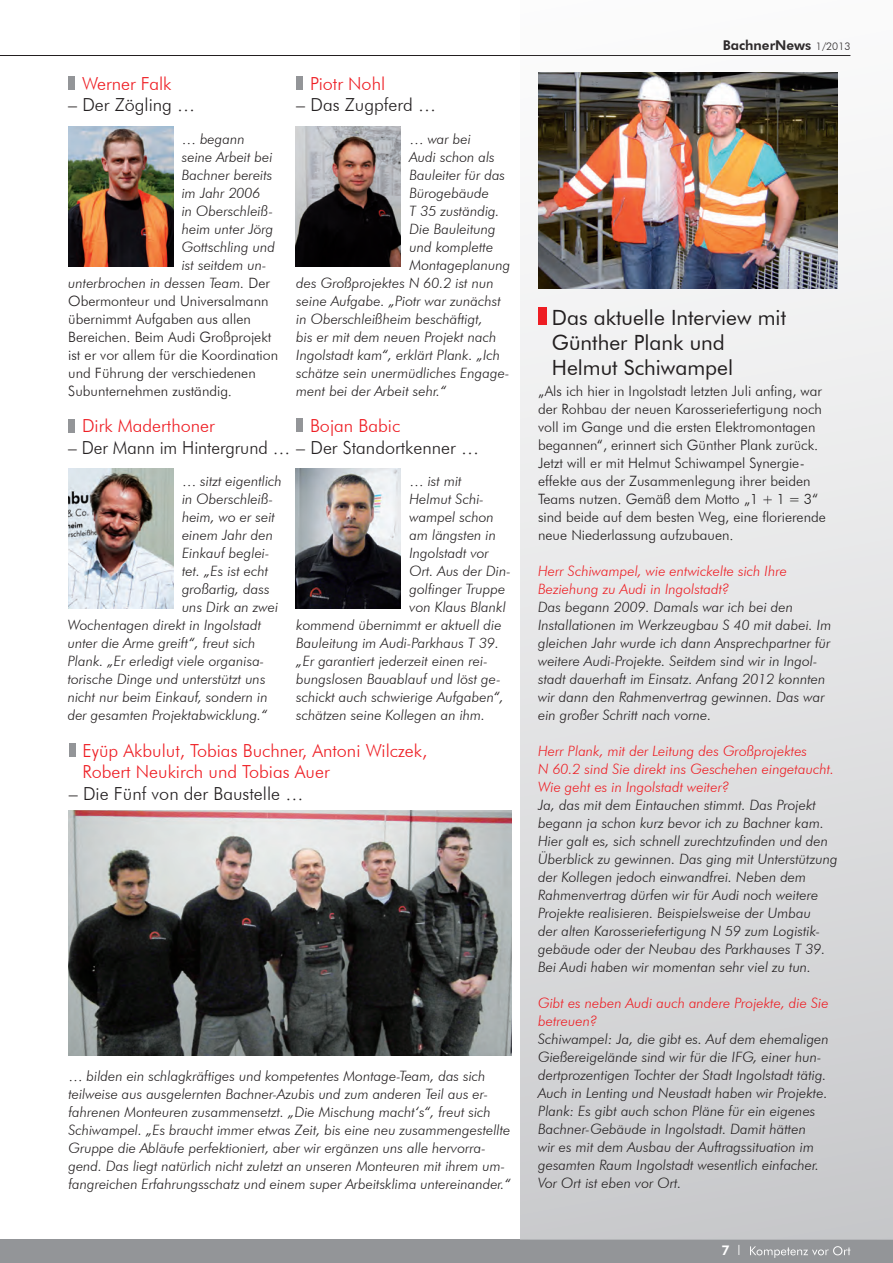
<style>
.page{position:relative;width:893px;height:1263px;background:#fff}
.page>*{position:absolute;margin:0;border:0;box-sizing:border-box;transform-origin:0 0}
.t1{font:21px/25.2px "Futura BT";color:#231f20}
.t2{font:300 18px/21.6px "Futura BT";color:#ee1d23}
.t3{font:300 18px "Futura BT";color:#231f20}
.t4{font:italic 300 14.25px/18px "Futura BT";color:#231f20}
.t5{font:300 14.25px/18px "Futura BT";color:#231f20}
.t6{font:italic 300 14.25px/18px "Futura BT";color:#ee1d23}
.t7{font:800 13.5px "Futura BT";color:#231f20}
.t8{font:800 13.5px "Futura BT";color:#fff}
.s1{font-style:normal}
.s2{font-weight:300;font-size:10.5px}
.s3{font-weight:300}
</style>
<div class="page">
<hr style="left:0;top:55px;width:850px;height:1px;background:#231f20">
<div style="left:0;top:1239px;width:893px;height:24px;background:#939598"></div>
<svg style="left:750px;top:1246px;width:100px;height:12px"></svg>
<div style="left:69px;top:743px;width:6px;height:14px;background:#939598"></div>
<img style="left:68px;top:810px;width:443px;height:246px">
<div style="left:68px;top:76px;width:7px;height:14px;background:#939598"></div>
<img style="left:68px;top:126px;width:105px;height:140px">
<div style="left:68px;top:419px;width:7px;height:13px;background:#939598"></div>
<img style="left:68px;top:468px;width:105px;height:141px">
<div style="left:296px;top:76px;width:7px;height:14px;background:#939598"></div>
<img style="left:296px;top:126px;width:105px;height:140px">
<div style="left:296px;top:419px;width:7px;height:13px;background:#939598"></div>
<img style="left:296px;top:468px;width:105px;height:141px">
<div style="left:520px;top:0;width:373px;height:1239px;background:linear-gradient(to bottom,#fefefe,#cbcbce)"></div>
<div style="left:538px;top:307px;width:9px;height:17px;background:#ee1d23"></div>
<img style="left:538px;top:72px;width:300px;height:216px">
<p class="t2" style="left:82px;top:72px;width:91px">Werner Falk</p>
<p class="t3" style="left:68px;top:94px;width:128px">– Der Zögling …</p>
<p class="t4" style="left:182px;top:130px;width:65px"><span class="s1">…</span> begann</p>
<p class="t4" style="left:182px;top:148px;width:92px">seine Arbeit bei</p>
<p class="t4" style="left:182px;top:166px;width:92px">Bachner bereits</p>
<p class="t4" style="left:182px;top:184px;width:80px">im Jahr 2006</p>
<p class="t4" style="left:182px;top:202px;width:93px">in Oberschleiß-</p>
<p class="t4" style="left:182px;top:220px;width:93px">heim unter Jörg</p>
<p class="t4" style="left:182px;top:238px;width:95px">Gottschling und</p>
<p class="t4" style="left:182px;top:256px;width:86px">ist seitdem un-</p>
<p class="t4" style="left:68px;top:274px;width:203px">unterbrochen in dessen Team. <span class="s1">Der</span></p>
<p class="t5" style="left:68px;top:292px;width:202px">Obermonteur und Universalmann</p>
<p class="t5" style="left:68px;top:310px;width:184px">übernimmt Aufgaben aus allen</p>
<p class="t5" style="left:68px;top:328px;width:205px">Bereichen. Beim Audi Großprojekt</p>
<p class="t5" style="left:68px;top:346px;width:211px">ist er vor allem für die Koordination</p>
<p class="t5" style="left:68px;top:364px;width:189px">und Führung der verschiedenen</p>
<p class="t5" style="left:68px;top:382px;width:165px">Subunternehmen zuständig.</p>
<p class="t2" style="left:310px;top:72px;width:77px">Piotr Nohl</p>
<p class="t3" style="left:296px;top:94px;width:141px">– Das Zugpferd …</p>
<p class="t4" style="left:409px;top:130px;width:63px"><span class="s1">…</span> war bei</p>
<p class="t4" style="left:409px;top:148px;width:87px">Audi schon als</p>
<p class="t4" style="left:409px;top:166px;width:97px">Bauleiter für das</p>
<p class="t4" style="left:409px;top:184px;width:81px">Bürogebäude</p>
<p class="t4" style="left:409px;top:202px;width:92px">T 35 zuständig.</p>
<p class="t4" style="left:409px;top:220px;width:88px">Die Bauleitung</p>
<p class="t4" style="left:409px;top:238px;width:85px">und komplette</p>
<p class="t4" style="left:409px;top:256px;width:103px">Montageplanung</p>
<p class="t4" style="left:296px;top:274px;width:199px">des Großprojektes N 60.2 ist nun</p>
<p class="t4" style="left:296px;top:292px;width:206px">seine Aufgabe. „Piotr war zunächst</p>
<p class="t4" style="left:296px;top:310px;width:188px">in Oberschleißheim beschäftigt,</p>
<p class="t4" style="left:296px;top:328px;width:202px">bis er mit dem neuen Projekt nach</p>
<p class="t4" style="left:296px;top:346px;width:205px">Ingolstadt kam“, erklärt Plank. „Ich</p>
<p class="t4" style="left:296px;top:364px;width:215px">schätze sein unermüdliches Engage-</p>
<p class="t4" style="left:296px;top:382px;width:152px">ment bei der Arbeit sehr.“</p>
<p class="t2" style="left:310px;top:415px;width:92px">Bojan Babic</p>
<p class="t2" style="left:82px;top:415px;width:134px">Dirk Maderthoner</p>
<p class="t3" style="left:68px;top:436px;width:412px">– Der Mann im Hintergrund … – Der Standortkenner …</p>
<p class="t4" style="left:182px;top:472px;width:101px"><span class="s1">…</span> sitzt eigentlich</p>
<p class="t4" style="left:182px;top:490px;width:93px">in Oberschleiß-</p>
<p class="t4" style="left:182px;top:508px;width:95px">heim, wo er seit</p>
<p class="t4" style="left:182px;top:526px;width:93px">einem Jahr den</p>
<p class="t4" style="left:182px;top:544px;width:89px">Einkauf beglei-</p>
<p class="t4" style="left:182px;top:562px;width:88px">tet. „Es ist echt</p>
<p class="t4" style="left:182px;top:580px;width:89px">großartig, dass</p>
<p class="t4" style="left:182px;top:598px;width:98px">uns Dirk an zwei</p>
<p class="t4" style="left:68px;top:616px;width:195px">Wochentagen direkt in Ingolstadt</p>
<p class="t4" style="left:68px;top:634px;width:189px">unter die Arme greift“, freut sich</p>
<p class="t4" style="left:68px;top:652px;width:198px">Plank. „Er erledigt viele organisa-</p>
<p class="t4" style="left:68px;top:670px;width:199px">torische Dinge und unterstützt uns</p>
<p class="t4" style="left:68px;top:688px;width:202px">nicht nur beim Einkauf, sondern in</p>
<p class="t4" style="left:68px;top:706px;width:201px">der gesamten Projektabwicklung.“</p>
<p class="t4" style="left:409px;top:472px;width:54px"><span class="s1">…</span> ist mit</p>
<p class="t4" style="left:409px;top:490px;width:76px">Helmut Schi-</p>
<p class="t4" style="left:409px;top:508px;width:86px">wampel schon</p>
<p class="t4" style="left:409px;top:526px;width:88px">am längsten in</p>
<p class="t4" style="left:409px;top:544px;width:81px">Ingolstadt vor</p>
<p class="t4" style="left:409px;top:562px;width:103px">Ort. Aus der Din-</p>
<p class="t4" style="left:409px;top:580px;width:97px">golfinger Truppe</p>
<p class="t4" style="left:409px;top:598px;width:98px">von Klaus Blankl</p>
<p class="t4" style="left:296px;top:616px;width:207px">kommend übernimmt er aktuell die</p>
<p class="t4" style="left:296px;top:634px;width:204px">Bauleitung im Audi-Parkhaus T 39.</p>
<p class="t4" style="left:296px;top:652px;width:193px">„Er garantiert jederzeit einen rei-</p>
<p class="t4" style="left:296px;top:670px;width:206px">bungslosen Bauablauf und löst ge-</p>
<p class="t4" style="left:296px;top:688px;width:209px">schickt auch schwierige Aufgaben“,</p>
<p class="t4" style="left:296px;top:706px;width:190px">schätzen seine Kollegen an ihm.</p>
<p class="t2" style="left:83px;top:739px;width:346px">Eyüp Akbulut, Tobias Buchner, Antoni Wilczek,<br>Robert Neukirch und Tobias Auer</p>
<p class="t3" style="left:69px;top:782px;width:236px">– Die Fünf von der Baustelle …</p>
<p class="t4" style="left:68px;top:1067px;width:444px"><span class="s1">…</span> bilden ein schlagkräftiges und kompetentes Montage-Team, das sich teilweise aus ausgelernten Bachner-Azubis und zum anderen Teil aus er&shy;fahrenen Monteuren zusammensetzt. „Die Mischung macht‘s“, freut sich Schiwampel. „Es braucht immer etwas Zeit, bis eine neu zusammengestellte Gruppe die Abläufe perfektioniert, aber wir ergänzen uns alle hervorra&shy;gend. Das liegt natürlich nicht zuletzt an unseren Monteuren mit ihrem um&shy;fangreichen Erfahrungsschatz und einem super Arbeitsklima untereinander.“</p>
<p class="t7" style="left:723px;top:37px;width:129px">BachnerNews <span class="s2">1/2013</span></p>
<p class="t1" style="left:552px;top:304px;width:236px">Das aktuelle Interview mit<br>Günther Plank und<br>Helmut Schiwampel</p>
<p class="t5" style="left:538px;top:382px;width:289px">„Als ich hier in Ingolstadt letzten Juli anfing, war der Rohbau der neuen Karosseriefertigung noch voll im Gange und die ersten Elektromontagen begannen“, erinnert sich Günther Plank zurück.<br>Jetzt will er mit Helmut Schiwampel Synergie&shy;effekte aus der Zusammenlegung ihrer beiden Teams nutzen. Gemäß dem Motto „1 + 1 = 3“ sind beide auf dem besten Weg, eine florierende neue Niederlassung aufzubauen.</p>
<p class="t6" style="left:538px;top:562px;width:250px">Herr Schiwampel, wie entwickelte sich Ihre<br>Beziehung zu Audi in Ingolstadt?</p>
<p class="t4" style="left:538px;top:598px;width:295px">Das begann 2009. Damals war ich bei den Installationen im Werkzeugbau S 40 mit dabei. Im gleichen Jahr wurde ich dann Ansprechpartner für weitere Audi-Projekte. Seitdem sind wir in Ingol&shy;stadt dauerhaft im Einsatz. Anfang 2012 konnten wir dann den Rahmenvertrag gewinnen. Das war ein großer Schritt nach vorne.</p>
<p class="t6" style="left:538px;top:742px;width:297px">Herr Plank, mit der Leitung des Großprojektes<br>N 60.2 sind Sie direkt ins Geschehen eingetaucht.<br>Wie geht es in Ingolstadt weiter?</p>
<p class="t4" style="left:538px;top:796px;width:301px">Ja, das mit dem Eintauchen stimmt. Das Projekt begann ja schon kurz bevor ich zu Bachner kam.<br>Hier galt es, sich schnell zurechtzufinden und den Überblick zu gewinnen. Das ging mit Unterstützung der Kollegen jedoch einwandfrei. Neben dem Rahmenvertrag dürfen wir für Audi noch weitere Projekte realisieren. Beispielsweise der Umbau<br>der alten Karosseriefertigung N 59 zum Logistik&shy;gebäude oder der Neubau des Parkhauses T 39.<br>Bei Audi haben wir momentan sehr viel zu tun.</p>
<p class="t6" style="left:538px;top:994px;width:292px">Gibt es neben Audi auch andere Projekte, die Sie betreuen?</p>
<p class="t4" style="left:538px;top:1030px;width:292px">Schiwampel: Ja, die gibt es. Auf dem ehemaligen Gießereigelände sind wir für die IFG, einer hun&shy;dertprozentigen Tochter der Stadt Ingolstadt tätig.<br>Auch in Lenting und Neustadt haben wir Projekte.</p>
<p class="t4" style="left:538px;top:1102px;width:283px">Plank: Es gibt auch schon Pläne für ein eigenes Bachner-Gebäude in Ingolstadt. Damit hätten wir es mit dem Ausbau der Auftragssituation im gesamten Raum Ingolstadt wesentlich einfacher.<br>Vor Ort ist eben vor Ort.</p>
<p class="t8" style="left:721px;top:1242px;width:21px">7 <span class="s3">l</span></p>
</div>
